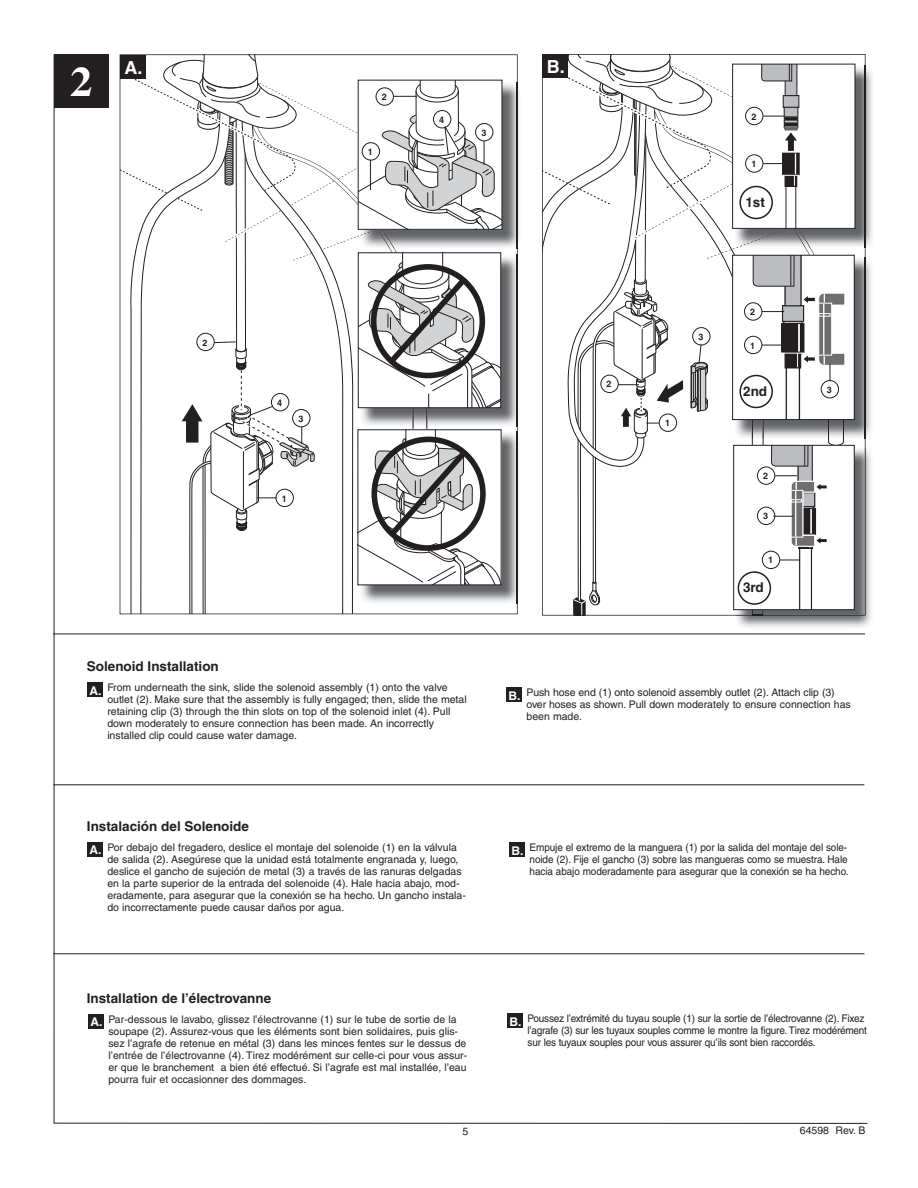
<style>
.page{position:relative;width:918px;height:1188px;background:#fff}
.page>*{position:absolute;margin:0;border:0;box-sizing:border-box;transform-origin:0 0}
.t1{font:700 42px "Times";color:#fff;scale:1.06 1}
.t2{font:700 18px "Helvetica";color:#fff}
.t3{font:700 13.5px "Helvetica";color:#231f20}
.t4{font:10.5px/12px "Helvetica";color:#231f20}
.t5{font:10.5px/12px "Helvetica";letter-spacing:-.02em;color:#231f20;scale:.95 1}
.t6{font:10.5px/12px "Helvetica";color:#231f20;text-align:justify;scale:.95 1}
.t7{font:700 9px "Helvetica";color:#231f20}
.s1{font-weight:700;font-size:12px;color:#fff}
</style>
<div class="page">
<hr style="left:54px;top:1123px;width:813px;height:1px;background:#231f20">
<div style="left:54px;top:54px;width:55px;height:54px;background:#231f20"></div>
<hr style="left:53px;top:784px;width:811px;height:1px;background:#231f20">
<hr style="left:53px;top:953px;width:811px;height:1px;background:#231f20">
<hr style="left:54px;top:54px;width:1px;height:1069px;background:#231f20">
<hr style="left:53px;top:634px;width:812px;height:1px;background:#231f20">
<div style="left:87px;top:682px;width:16px;height:15px;background:#231f20"></div>
<img style="left:502px;top:82px;width:17px;height:166px">
<img style="left:517px;top:82px;width:1px;height:166px">
<img style="left:502px;top:255px;width:15px;height:172px">
<img style="left:517px;top:255px;width:1px;height:172px">
<img style="left:502px;top:432px;width:15px;height:172px">
<img style="left:517px;top:432px;width:1px;height:172px">
<div style="left:506px;top:687px;width:16px;height:15px;background:#231f20"></div>
<img style="left:846px;top:450px;width:25px;height:177px">
<img style="left:846px;top:447px;width:20px;height:169px">
<div style="left:734px;top:445px;width:120px;height:165px;background:#fff"></div>
<img style="left:846px;top:257px;width:25px;height:182px">
<img style="left:865px;top:257px;width:1px;height:182px">
<div style="left:733px;top:255px;width:121px;height:165px;background:#fff"></div>
<img style="left:846px;top:66px;width:27px;height:181px">
<img style="left:865px;top:66px;width:1px;height:181px">
<div style="left:733px;top:64px;width:122px;height:164px;background:#fff"></div>
<svg style="left:543px;top:54px;width:303px;height:901px"></svg>
<div style="left:739px;top:375px;width:34px;height:33px;border:2px solid #231f20;border-radius:50%"></div>
<div style="left:739px;top:186px;width:34px;height:33px;border:2px solid #231f20;border-radius:50%"></div>
<div style="left:738px;top:571px;width:33px;height:34px;border:2px solid #231f20;border-radius:50%"></div>
<svg style="left:120px;top:55px;width:382px;height:559px"></svg>
<div style="left:87px;top:842px;width:16px;height:15px;background:#231f20"></div>
<div style="left:510px;top:842px;width:15px;height:15px;background:#231f20"></div>
<div style="left:88px;top:1014px;width:16px;height:14px;background:#231f20"></div>
<div style="left:507px;top:1013px;width:16px;height:15px;background:#231f20"></div>
<hr style="left:370px;top:160px;width:1px;height:30px;background:#231f20">
<h1 class="t1" style="left:70px;top:67px;width:23px">2</h1>
<h2 class="t2" style="left:125px;top:61px;width:19px">A.</h2>
<h2 class="t2" style="left:547px;top:60px;width:19px">B.</h2>
<p class="t7" style="left:382px;top:94px;width:7px">2</p>
<p class="t7" style="left:368px;top:149px;width:7px">1</p>
<p class="t7" style="left:439px;top:116px;width:7px">4</p>
<p class="t7" style="left:481px;top:129px;width:7px">3</p>
<p class="t7" style="left:203px;top:339px;width:7px">2</p>
<p class="t7" style="left:277px;top:399px;width:7px">4</p>
<p class="t7" style="left:298px;top:415px;width:7px">3</p>
<p class="t7" style="left:282px;top:495px;width:7px">1</p>
<p class="t3" style="left:87px;top:661px;width:134px">Solenoid Installation</p>
<p class="t7" style="left:607px;top:381px;width:7px">2</p>
<p class="t7" style="left:751px;top:113px;width:7px">2</p>
<p class="t7" style="left:751px;top:161px;width:7px">1</p>
<p class="t3" style="left:745px;top:197px;width:21px">1st</p>
<p class="t7" style="left:698px;top:333px;width:7px">3</p>
<p class="t7" style="left:665px;top:420px;width:7px">1</p>
<p class="t7" style="left:750px;top:309px;width:7px">2</p>
<p class="t7" style="left:750px;top:342px;width:7px">1</p>
<p class="t3" style="left:743px;top:387px;width:26px">2nd</p>
<p class="t7" style="left:763px;top:473px;width:7px">2</p>
<p class="t7" style="left:763px;top:513px;width:7px">3</p>
<p class="t7" style="left:768px;top:557px;width:7px">1</p>
<p class="t3" style="left:743px;top:583px;width:22px">3rd</p>
<p class="t7" style="left:827px;top:386px;width:7px">3</p>
<p class="t4" style="left:107px;top:683px;width:361px;text-indent:-18px"><span class="s1">A.</span> From underneath the sink, slide the solenoid assembly (1) onto the valve outlet (2). Make sure that the assembly is fully engaged; then, slide the metal retaining clip (3) through the thin slots on top of the solenoid inlet (4). Pull down moderately to ensure connection has been made. An incorrectly installed clip could cause water damage.</p>
<p class="t3" style="left:87px;top:821px;width:164px">Instalación del Solenoide</p>
<p class="t4" style="left:526px;top:688px;width:326px;text-indent:-18px"><span class="s1">B.</span> Push hose end (1) onto solenoid assembly outlet (2). Attach clip (3) over hoses as shown. Pull down moderately to ensure connection has been made.</p>
<p class="t4" style="left:107px;top:842px;width:360px;text-indent:-18px"><span class="s1">A.</span> Por debajo del fregadero, deslice el montaje del solenoide (1) en la válvula de salida (2). Asegúrese que la unidad está totalmente engranada y, luego, deslice el gancho de sujeción de metal (3) a través de las ranuras delgadas en la parte superior de la entrada del solenoide (4). Hale hacia abajo, mod&shy;eradamente, para asegurar que la conexión se ha hecho. Un gancho instala&shy;do incorrectamente puede causar daños por agua.</p>
<p class="t6" style="left:530px;top:843px;width:337px;text-indent:-18px"><span class="s1">B.</span> Empuje el extremo de la manguera (1) por la salida del montaje del sole&shy;noide (2). Fije el gancho (3) sobre las mangueras como se muestra. Hale hacia abajo moderadamente para asegurar que la conexión se ha hecho.</p>
<p class="t3" style="left:87px;top:994px;width:186px">Installation de l’électrovanne</p>
<p class="t4" style="left:108px;top:1014px;width:360px;text-indent:-18px"><span class="s1">A.</span> Par-dessous le lavabo, glissez l’électrovanne (1) sur le tube de sortie de la soupape (2). Assurez-vous que les éléments sont bien solidaires, puis glis&shy;sez l’agrafe de retenue en métal (3) dans les minces fentes sur le dessus de l’entrée de l’électrovanne (4). Tirez modérément sur celle-ci pour vous assur&shy;er que le branchement a bien été effectué. Si l’agrafe est mal installée, l’eau pourra fuir et occasionner des dommages.</p>
<p class="t5" style="left:528px;top:1014px;width:359px;text-indent:-18px"><span class="s1">B.</span> Poussez l’extrémité du tuyau souple (1) sur la sortie de l’électrovanne (2). Fixez l’agrafe (3) sur les tuyaux souples comme le montre la figure. Tirez modérément sur les tuyaux souples pour vous assurer qu’ils sont bien raccordés.</p>
<p class="t4" style="left:463px;top:1127px;width:7px">5</p>
<p class="t4" style="left:800px;top:1126px;width:67px">64598 Rev. B</p>
</div>
